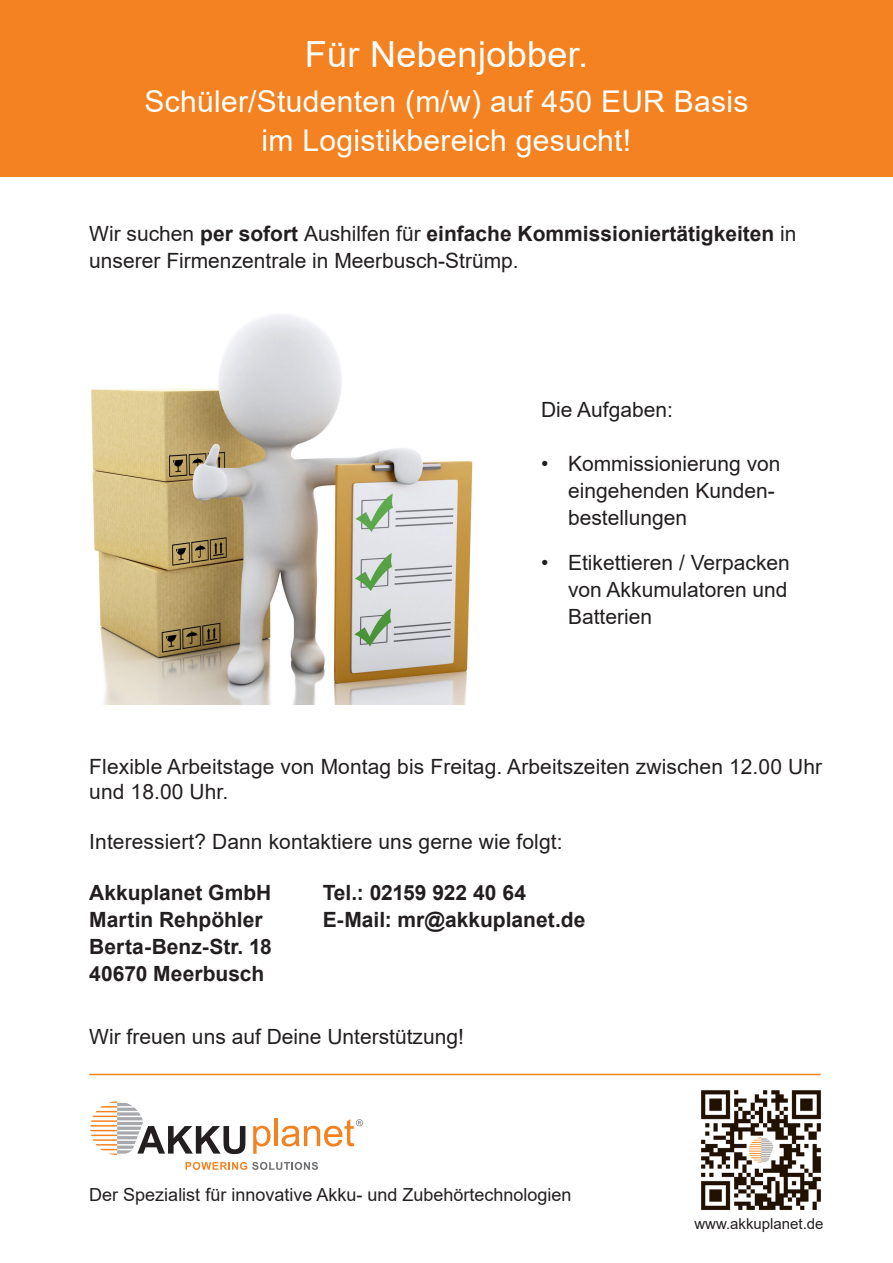
<style>
.page{position:relative;width:893px;height:1263px;background:#fff}
.page>*{position:absolute;margin:0;border:0;box-sizing:border-box;transform-origin:0 0}
.t1{font:36px "Arial";letter-spacing:.01em;color:#fff}
.t2{font:30px "Arial";letter-spacing:.01em;color:#fff}
.t3{font:21px/27px "Arial";color:#231f20}
.t4{font:700 21px "Arial";color:#231f20}
.t5{font:18px "Arial";color:#231f20}
.t6{font:15px "Arial";color:#231f20}
.s1{font-weight:700}
</style>
<div class="page">
<div style="left:0;top:0;width:893px;height:176px;background:#f58220"></div>
<img style="left:91px;top:315px;width:382px;height:390px">
<img style="left:701px;top:1090px;width:120px;height:120px">
<svg style="left:185px;top:1162px;width:133px;height:8px"></svg>
<svg style="left:253px;top:1126px;width:18px;height:28px"></svg>
<hr style="left:274px;top:1118px;width:4px;height:28px;background:#f58220">
<svg style="left:90px;top:1101px;width:155px;height:54px"></svg>
<svg style="left:282px;top:1119px;width:81px;height:27px"></svg>
<hr style="left:89px;top:1074px;width:732px;height:1px;background:#f58220">
<p class="t1" style="left:305px;top:30px;width:285px">Für Nebenjobber.</p>
<p class="t2" style="left:144px;top:81px;width:605px">Schüler/Studenten (m/w) auf 450 EUR Basis</p>
<p class="t2" style="left:262px;top:120px;width:371px">im Logistikbereich gesucht!</p>
<p class="t3" style="left:89px;top:220px;width:709px">Wir suchen <span class="s1">per sofort</span> Aushilfen für <span class="s1">einfache Kommissioniertätigkeiten</span> in unserer Firmenzentrale in Meerbusch-Strümp.</p>
<p class="t3" style="left:541px;top:396px;width:133px">Die Aufgaben:</p>
<p class="t3" style="left:568px;top:450px;width:214px;text-indent:-27px">• Kommissionierung von eingehenden Kunden&shy;bestellungen</p>
<p class="t3" style="left:568px;top:549px;width:223px;text-align:justify;text-indent:-27px">• Etikettieren / Verpacken von Akkumulatoren und Batterien</p>
<p class="t3" style="left:89px;top:753px;width:734px;line-height:25.2px">Flexible Arbeitstage von Montag bis Freitag. Arbeitszeiten zwischen 12.00 Uhr und 18.00 Uhr.</p>
<p class="t3" style="left:89px;top:828px;width:475px">Interessiert? Dann kontaktiere uns gerne wie folgt:</p>
<p class="t4" style="left:89px;top:878px;width:184px">Akkuplanet GmbH</p>
<p class="t4" style="left:323px;top:878px;width:205px">Tel.: 02159 922 40 64</p>
<p class="t4" style="left:89px;top:905px;width:175px">Martin Rehpöhler</p>
<p class="t4" style="left:323px;top:905px;width:264px">E-Mail: mr@akkuplanet.de</p>
<p class="t4" style="left:89px;top:932px;width:184px">Berta-Benz-Str. 18</p>
<p class="t4" style="left:89px;top:959px;width:177px">40670 Meerbusch</p>
<p class="t3" style="left:89px;top:1023px;width:376px">Wir freuen uns auf Deine Unterstützung!</p>
<p class="t5" style="left:89px;top:1182px;width:484px">Der Spezialist für innovative Akku- und Zubehörtechnologien</p>
<p class="t6" style="left:694px;top:1214px;width:131px">www.akkuplanet.de</p>
</div>
